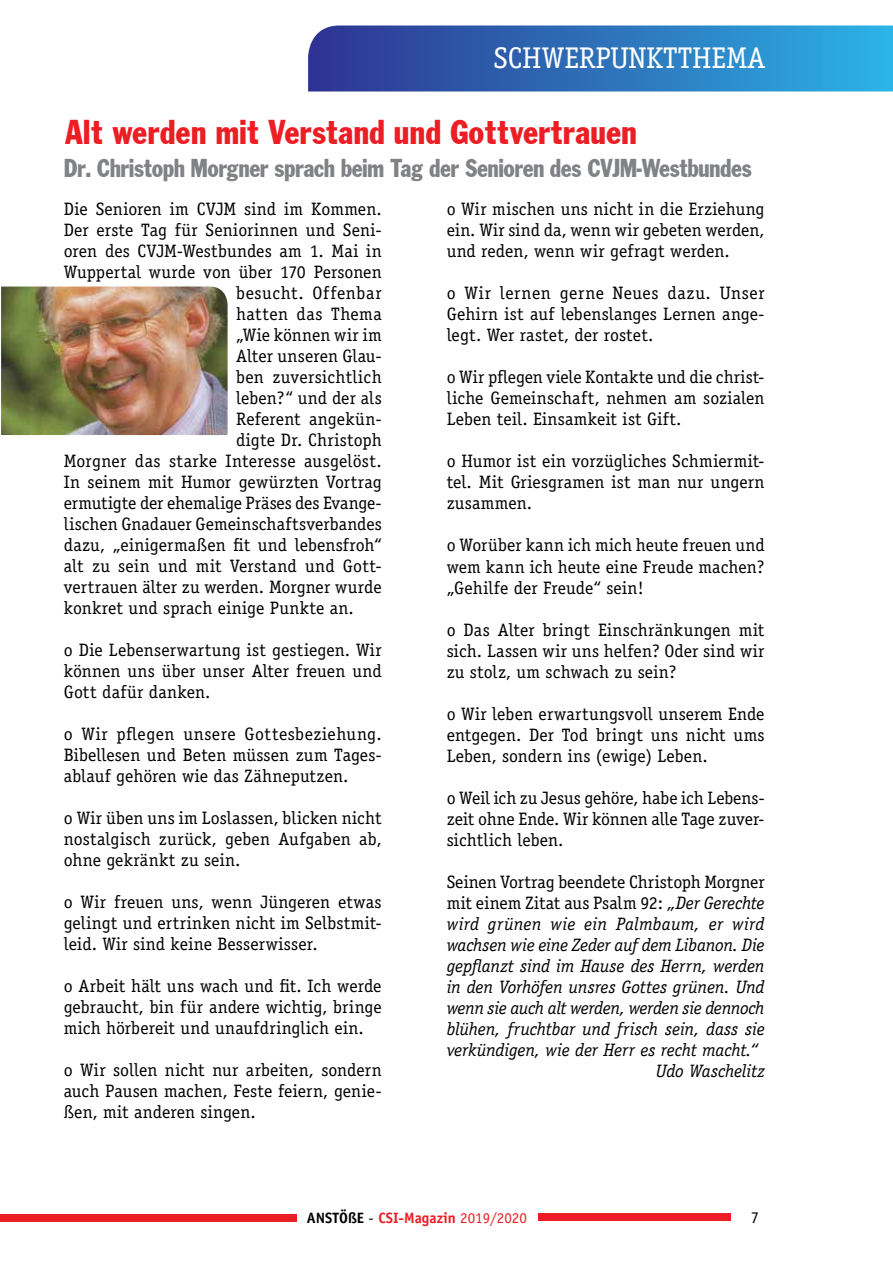
<style>
.page{position:relative;width:893px;height:1263px;background:#fff}
.page>*{position:absolute;margin:0;border:0;box-sizing:border-box;transform-origin:0 0}
.t1{font:36px "Franklin Cond Gothic";color:#ed1d24}
.t2{font:30px "Officina Serif";color:#fff}
.t3{font:27px "Franklin Cond Gothic";letter-spacing:-.02em;color:#808285;scale:.96 1}
.t4{font:18px/21px "Officina Serif";letter-spacing:.005em;color:#000;text-align:justify}
.t5{font:italic 18px "Officina Serif";letter-spacing:-.01em;color:#000}
.t6{font:italic 18px "Officina Serif";letter-spacing:.01em;color:#000}
.t7{font:18px "Officina Serif";letter-spacing:.035em;color:#000}
.t8{font:18px "Officina Serif";letter-spacing:.025em;color:#000}
.t9{font:16.5px "Officina Serif";color:#000}
.t10{font:700 15px "Officina Sans";color:#ed1d24}
.s1{font-style:italic}
.s2{color:#000}
.s3{font-weight:400;color:#000}
.s4{font-weight:400}
</style>
<div class="page">
<svg style="left:308px;top:26px;width:585px;height:66px;background:#3074bb"></svg>
<div style="left:0;top:1214px;width:297px;height:7px;background:#ed1d24"></div>
<div style="left:538px;top:1213px;width:193px;height:8px;background:#ed1d24"></div>
<img style="left:1px;top:287px;width:227px;height:148px">
<h2 class="t2" style="left:493px;top:41px;width:274px">SCHWERPUNKTTHEMA</h2>
<h1 class="t1" style="left:65px;top:111px;width:573px">Alt werden mit Verstand und Gottvertrauen</h1>
<h3 class="t3" style="left:64px;top:153px;width:718px">Dr. Christoph Morgner sprach beim Tag der Senioren des CVJM-Westbundes</h3>
<p class="t4" style="left:64px;top:198px;width:319px">Die Senioren im CVJM sind im Kommen.</p>
<p class="t4" style="left:64px;top:219px;width:319px">Der erste Tag für Seniorinnen und Seni-</p>
<p class="t4" style="left:64px;top:240px;width:319px">oren des CVJM-Westbundes am 1. Mai in</p>
<p class="t4" style="left:64px;top:261px;width:319px">Wuppertal wurde von über 170 Personen</p>
<p class="t7" style="left:236px;top:282px;width:147px">besucht. Offenbar</p>
<p class="t8" style="left:236px;top:303px;width:147px">hatten das Thema</p>
<p class="t4" style="left:236px;top:324px;width:147px">„Wie können wir im</p>
<p class="t4" style="left:236px;top:345px;width:147px">Alter unseren Glau-</p>
<p class="t4" style="left:236px;top:366px;width:147px">ben zuversichtlich</p>
<p class="t4" style="left:236px;top:387px;width:147px">leben?“ und der als</p>
<p class="t4" style="left:236px;top:408px;width:147px">Referent angekün-</p>
<p class="t4" style="left:236px;top:429px;width:147px">digte Dr. Christoph</p>
<p class="t4" style="left:64px;top:450px;width:319px">Morgner das starke Interesse ausgelöst.</p>
<p class="t4" style="left:64px;top:471px;width:319px">In seinem mit Humor gewürzten Vortrag</p>
<p class="t4" style="left:64px;top:492px;width:319px">ermutigte der ehemalige Präses des Evange-</p>
<p class="t4" style="left:64px;top:513px;width:319px">lischen Gnadauer Gemeinschaftsverbandes</p>
<p class="t4" style="left:64px;top:534px;width:319px">dazu, „einigermaßen fit und lebensfroh“</p>
<p class="t4" style="left:64px;top:555px;width:319px">alt zu sein und mit Verstand und Gott-</p>
<p class="t4" style="left:64px;top:576px;width:319px">vertrauen älter zu werden. Morgner wurde</p>
<p class="t4" style="left:64px;top:597px;width:292px">konkret und sprach einige Punkte an.</p>
<p class="t4" style="left:64px;top:639px;width:319px">o Die Lebenserwartung ist gestiegen. Wir können uns über unser Alter freuen und Gott dafür danken.</p>
<p class="t4" style="left:64px;top:723px;width:319px">o Wir pflegen unsere Gottesbeziehung.<br>Bibellesen und Beten müssen zum Tages&shy;ablauf gehören wie das Zähneputzen.</p>
<p class="t4" style="left:64px;top:807px;width:319px">o Wir üben uns im Loslassen, blicken nicht nostalgisch zurück, geben Aufgaben ab, ohne gekränkt zu sein.</p>
<p class="t4" style="left:64px;top:891px;width:319px">o Wir freuen uns, wenn Jüngeren etwas gelingt und ertrinken nicht im Selbstmit&shy;leid. Wir sind keine Besserwisser.</p>
<p class="t4" style="left:64px;top:975px;width:319px">o Arbeit hält uns wach und fit. Ich werde gebraucht, bin für andere wichtig, bringe mich hörbereit und unaufdringlich ein.</p>
<p class="t4" style="left:64px;top:1059px;width:319px">o Wir sollen nicht nur arbeiten, sondern auch Pausen machen, Feste feiern, genie&shy;ßen, mit anderen singen.</p>
<p class="t4" style="left:447px;top:199px;width:319px">o Wir mischen uns nicht in die Erziehung ein. Wir sind da, wenn wir gebeten werden, und reden, wenn wir gefragt werden.</p>
<p class="t4" style="left:447px;top:283px;width:319px">o Wir lernen gerne Neues dazu. Unser Gehirn ist auf lebenslanges Lernen ange&shy;legt. Wer rastet, der rostet.</p>
<p class="t4" style="left:447px;top:367px;width:319px">o Wir pflegen viele Kontakte und die christ&shy;liche Gemeinschaft, nehmen am sozialen Leben teil. Einsamkeit ist Gift.</p>
<p class="t4" style="left:447px;top:451px;width:319px">o Humor ist ein vorzügliches Schmiermit&shy;tel. Mit Griesgramen ist man nur ungern zusammen.</p>
<p class="t4" style="left:447px;top:535px;width:320px">o Worüber kann ich mich heute freuen und wem kann ich heute eine Freude machen? „Gehilfe der Freude“ sein!</p>
<p class="t4" style="left:447px;top:619px;width:319px">o Das Alter bringt Einschränkungen mit sich. Lassen wir uns helfen? Oder sind wir zu stolz, um schwach zu sein?</p>
<p class="t4" style="left:447px;top:703px;width:319px">o Wir leben erwartungsvoll unserem Ende entgegen. Der Tod bringt uns nicht ums Leben, sondern ins (ewige) Leben.</p>
<p class="t4" style="left:447px;top:787px;width:319px">o Weil ich zu Jesus gehöre, habe ich Lebens&shy;zeit ohne Ende. Wir können alle Tage zuver&shy;sichtlich leben.</p>
<p class="t4" style="left:447px;top:871px;width:319px">Seinen Vortrag beendete Christoph Morgner</p>
<p class="t4" style="left:447px;top:892px;width:319px">mit einem Zitat aus Psalm 92: <span class="s1">„Der Gerechte</span></p>
<p class="t6" style="left:447px;top:913px;width:319px">wird grünen wie ein Palmbaum, er wird</p>
<p class="t5" style="left:447px;top:934px;width:319px">wachsen wie eine Zeder auf dem Libanon. Die</p>
<p class="t5" style="left:447px;top:955px;width:319px">gepflanzt sind im Hause des Herrn, werden</p>
<p class="t5" style="left:447px;top:976px;width:319px">in den Vorhöfen unsres Gottes grünen. Und</p>
<p class="t5" style="left:447px;top:997px;width:319px">wenn sie auch alt werden, werden sie dennoch</p>
<p class="t5" style="left:447px;top:1018px;width:319px">blühen, fruchtbar und frisch sein, dass sie</p>
<p class="t5" style="left:447px;top:1039px;width:313px">verkündigen, wie der Herr es recht macht.“</p>
<p class="t5" style="left:656px;top:1060px;width:110px">Udo Waschelitz</p>
<p class="t10" style="left:307px;top:1209px;width:221px"><span class="s2">ANSTÖßE</span> <span class="s3">-</span> CSI-Magazin <span class="s4">2019/2020</span></p>
<p class="t9" style="left:751px;top:1208px;width:10px">7</p>
</div>
